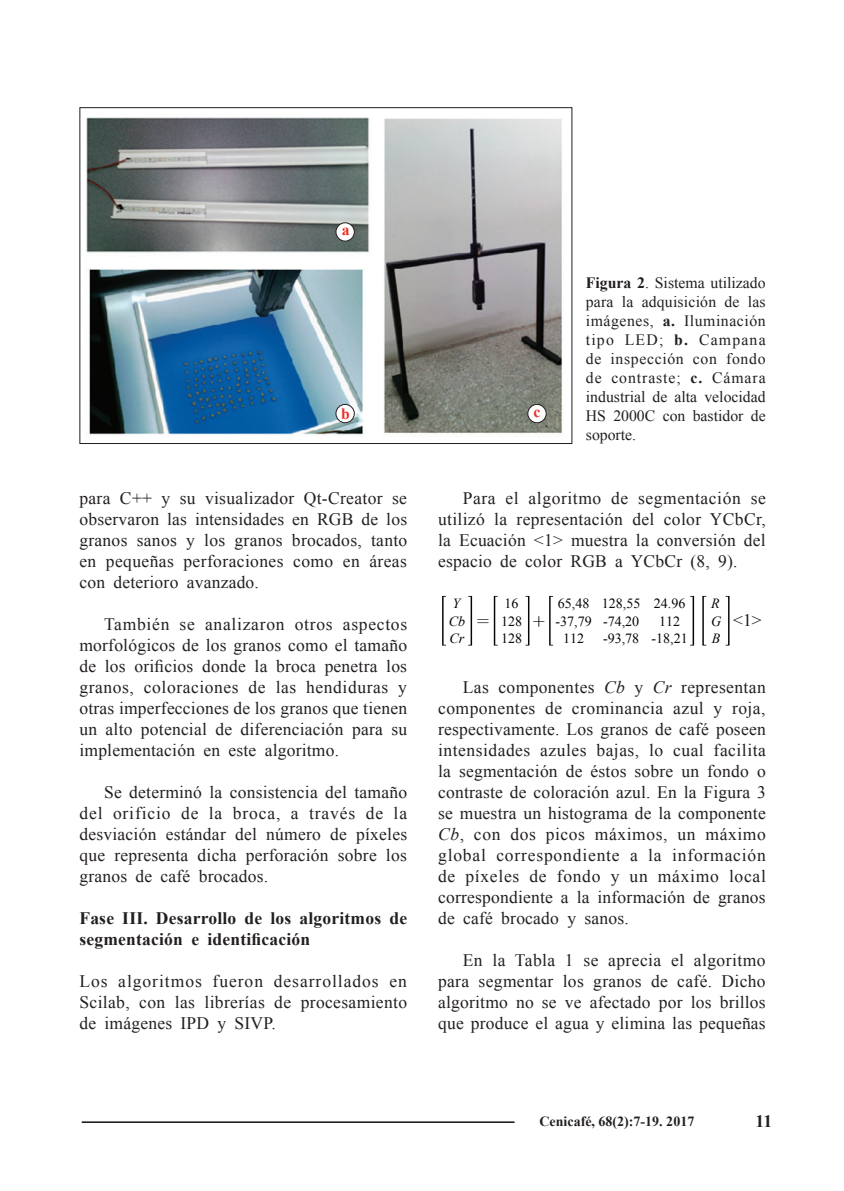
<style>
.page{position:relative;width:844px;height:1191px;background:#fff}
.page>*{position:absolute;margin:0;border:0;box-sizing:border-box;transform-origin:0 0}
.t1{font:italic 21px "Times New Roman";color:#0e100e}
.t2{font:17.5px/21px "Times New Roman";letter-spacing:.01em;color:#231f20;text-align:justify}
.t3{font:700 17.5px/21px "Times New Roman";letter-spacing:.01em;color:#231f20}
.t4{font:17.32px "Times New Roman";color:#171519}
.t5{font:15.75px/18.9px "Times New Roman";color:#231f20;text-align:justify}
.t6{font:700 15.75px "Times New Roman";color:#ee2f25}
.t7{font:14px/17.2px "Times New Roman";color:#050503;text-align:center}
.t8{font:700 14px "Times New Roman";color:#231f20}
.t9{font:italic 14px/17.2px "Times New Roman";color:#050503}
.s1{font-weight:700}
.s2{font-style:italic}
</style>
<div class="page">
<hr style="left:82px;top:1121px;width:432px;height:1px;background:#231f20">
<img style="left:86px;top:117px;width:476px;height:318px">
<svg style="left:442px;top:596px;width:4px;height:49px"></svg>
<svg style="left:468px;top:596px;width:4px;height:49px"></svg>
<svg style="left:702px;top:596px;width:4px;height:49px"></svg>
<svg style="left:725px;top:596px;width:4px;height:49px"></svg>
<svg style="left:493px;top:596px;width:4px;height:49px"></svg>
<svg style="left:525px;top:596px;width:4px;height:49px"></svg>
<svg style="left:549px;top:596px;width:4px;height:49px"></svg>
<svg style="left:690px;top:596px;width:4px;height:49px"></svg>
<div style="left:336px;top:223px;width:18px;height:18px;background:#fff;border-radius:50%"></div>
<div style="left:335px;top:222px;width:19px;height:19px;border:1px solid #231f20;border-radius:50%"></div>
<div style="left:527px;top:404px;width:19px;height:19px;background:#fff;border-radius:50%"></div>
<div style="left:527px;top:404px;width:19px;height:19px;border:1px solid #231f20;border-radius:50%"></div>
<div style="left:336px;top:404px;width:18px;height:19px;background:#fff;border-radius:50%"></div>
<div style="left:335px;top:404px;width:19px;height:19px;border:1px solid #231f20;border-radius:50%"></div>
<p class="t6" style="left:342px;top:219px;width:9px">a</p>
<p class="t6" style="left:341px;top:403px;width:10px">b</p>
<p class="t6" style="left:533px;top:401px;width:8px">c</p>
<p class="t5" style="left:585px;top:273px;width:181px"><span class="s1">Figura 2</span>. Sistema utilizado para la adquisición de las imágenes, <span class="s1">a.</span> Iluminación tipo LED; <span class="s1">b.</span> Campana de inspección con fondo de contraste; <span class="s1">c.</span> Cámara industrial de alta velocidad HS 2000C con bastidor de soporte.</p>
<p class="t2" style="left:79px;top:487px;width:329px">para C++ y su visualizador Qt-Creator se observaron las intensidades en RGB de los granos sanos y los granos brocados, tanto en pequeñas perforaciones como en áreas con deterioro avanzado.</p>
<p class="t2" style="left:79px;top:613px;width:329px;text-indent:25px">También se analizaron otros aspectos morfológicos de los granos como el tamaño de los orificios donde la broca penetra los granos, coloraciones de las hendiduras y otras imperfecciones de los granos que tienen un alto potencial de diferenciación para su implementación en este algoritmo.</p>
<p class="t2" style="left:79px;top:781px;width:329px;text-indent:25px">Se determinó la consistencia del tamaño del orificio de la broca, a través de la desviación estándar del número de píxeles que representa dicha perforación sobre los granos de café brocados.</p>
<p class="t3" style="left:79px;top:907px;width:329px">Fase III. Desarrollo de los algoritmos de segmentación e identificación</p>
<p class="t2" style="left:79px;top:970px;width:329px">Los algoritmos fueron desarrollados en Scilab, con las librerías de procesamiento de imágenes IPD y SIVP.</p>
<p class="t2" style="left:438px;top:487px;width:329px;text-indent:25px">Para el algoritmo de segmentación se utilizó la representación del color YCbCr, la Ecuación &lt;1&gt; muestra la conversión del espacio de color RGB a YCbCr (8, 9).</p>
<p class="t7" style="left:555px;top:595px;width:38px">65,48 -37,79<br>112</p>
<p class="t7" style="left:601px;top:595px;width:40px;text-align:justify">128,55 -74,20 -93,78</p>
<p class="t7" style="left:651px;top:595px;width:38px">24.96<br>112 -18,21</p>
<p class="t2" style="left:438px;top:676px;width:329px;text-indent:25px">Las componentes <span class="s2">Cb</span> y <span class="s2">Cr</span> representan componentes de crominancia azul y roja, respectivamente. Los granos de café poseen intensidades azules bajas, lo cual facilita la segmentación de éstos sobre un fondo o contraste de coloración azul. En la Figura 3 se muestra un histograma de la componente <span class="s2">Cb</span>, con dos picos máximos, un máximo global correspondiente a la información de píxeles de fondo y un máximo local correspondiente a la información de granos de café brocado y sanos.</p>
<p class="t2" style="left:438px;top:949px;width:329px;text-indent:25px">En la Tabla 1 se aprecia el algoritmo para segmentar los granos de café. Dicho algoritmo no se ve afectado por los brillos que produce el agua y elimina las pequeñas</p>
<p class="t7" style="left:501px;top:595px;width:22px;text-align:left">16<br>128<br>128</p>
<p class="t9" style="left:449px;top:595px;width:18px">Y<br>Cb<br>Cr</p>
<p class="t9" style="left:710px;top:595px;width:12px;text-align:justify">R G B</p>
<p class="t1" style="left:475px;top:606px;width:16px">=</p>
<p class="t4" style="left:733px;top:609px;width:30px">&lt;1&gt;</p>
<p class="t1" style="left:531px;top:606px;width:16px">+</p>
<p class="t8" style="left:539px;top:1111px;width:156px">Cenicafé, 68(2):7-19. 2017</p>
<p class="t3" style="left:755px;top:1110px;width:18px">11</p>
</div>
